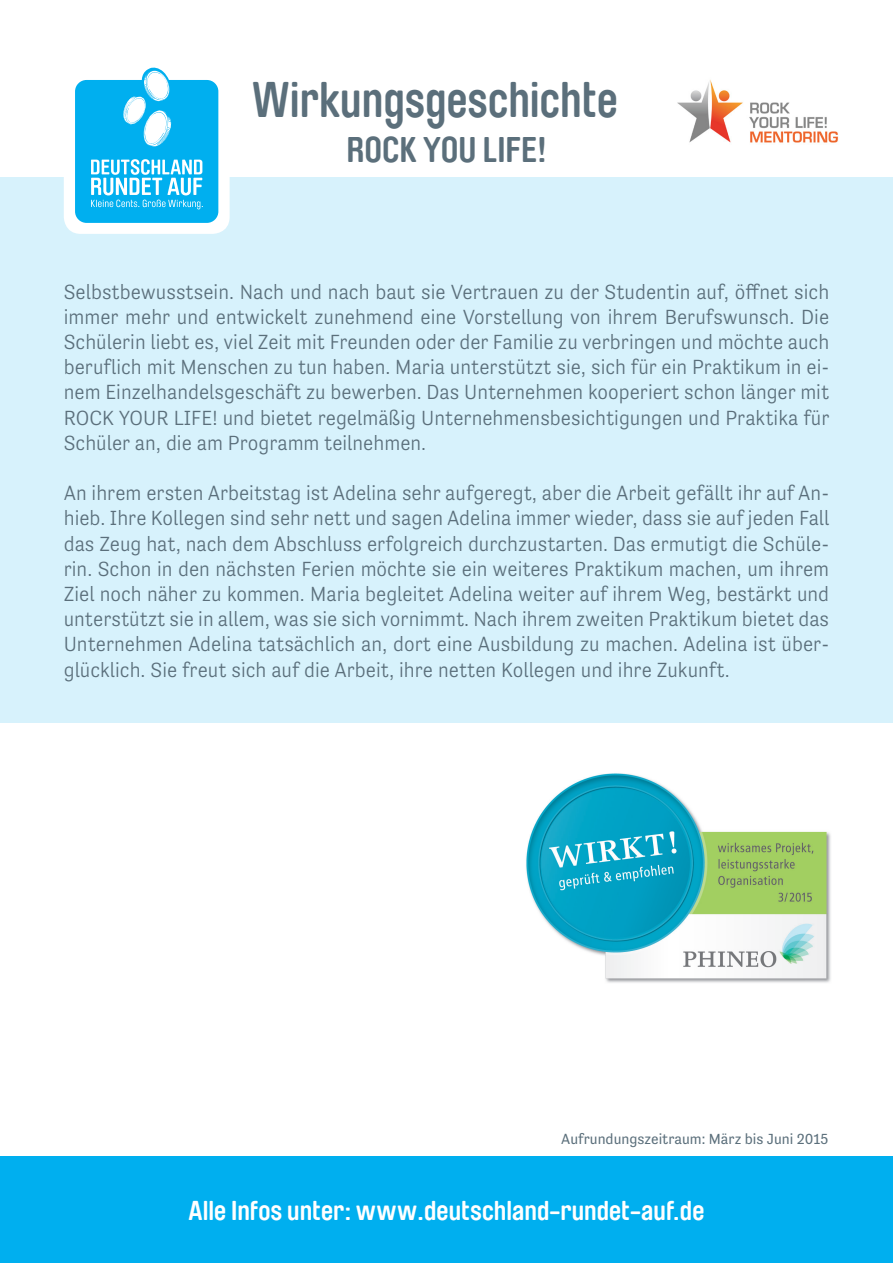
<style>
.page{position:relative;width:893px;height:1263px;background:#fff}
.page>*{position:absolute;margin:0;border:0;box-sizing:border-box;transform-origin:0 0}
.t1{font:700 49.5px "Brauer Neue";color:#5b6f7b;scale:.94 1}
.t2{font:700 35.25px "Brauer Neue";color:#5b6f7b}
.t3{font:700 27px "Brauer Neue";color:#fff}
.t4{font:300 21px/25.2px "Tenso";color:#5b6f7b;text-align:justify}
.t5{font:15px "Tenso";color:#5b6f7b}
</style>
<div class="page">
<div style="left:0;top:177px;width:893px;height:546px;background:#d7f2fc"></div>
<div style="left:0;top:1157px;width:893px;height:106px;background:#00afef"></div>
<div style="left:64px;top:68px;width:166px;height:166px;background:#fff;border-radius:17px"></div>
<svg style="left:75px;top:68px;width:143px;height:155px"></svg>
<img style="left:677px;top:79px;width:162px;height:64px">
<img style="left:526px;top:773px;width:305px;height:210px">
<p class="t1" style="left:252px;top:72px;width:390px">Wirkungsgeschichte</p>
<p class="t2" style="left:347px;top:130px;width:202px">ROCK YOU LIFE!</p>
<p class="t4" style="left:64px;top:279px;width:767px">Selbstbewusstsein. Nach und nach baut sie Vertrauen zu der Studentin auf, öffnet sich immer mehr und entwickelt zunehmend eine Vorstellung von ihrem Berufswunsch. Die Schülerin liebt es, viel Zeit mit Freunden oder der Familie zu verbringen und möchte auch beruflich mit Menschen zu tun haben. Maria unterstützt sie, sich für ein Praktikum in ei&shy;nem Einzelhandelsgeschäft zu bewerben. Das Unternehmen kooperiert schon länger mit ROCK YOUR LIFE! und bietet regelmäßig Unternehmensbesichtigungen und Praktika für Schüler an, die am Programm teilnehmen.</p>
<p class="t4" style="left:64px;top:480px;width:767px">An ihrem ersten Arbeitstag ist Adelina sehr aufgeregt, aber die Arbeit gefällt ihr auf An&shy;hieb. Ihre Kollegen sind sehr nett und sagen Adelina immer wieder, dass sie auf jeden Fall das Zeug hat, nach dem Abschluss erfolgreich durchzustarten. Das ermutigt die Schüle&shy;rin. Schon in den nächsten Ferien möchte sie ein weiteres Praktikum machen, um ihrem Ziel noch näher zu kommen. Maria begleitet Adelina weiter auf ihrem Weg, bestärkt und unterstützt sie in allem, was sie sich vornimmt. Nach ihrem zweiten Praktikum bietet das Unternehmen Adelina tatsächlich an, dort eine Ausbildung zu machen. Adelina ist über&shy;glücklich. Sie freut sich auf die Arbeit, ihre netten Kollegen und ihre Zukunft.</p>
<p class="t5" style="left:561px;top:1130px;width:268px">Aufrundungszeitraum: März bis Juni 2015</p>
<p class="t3" style="left:189px;top:1195px;width:517px">Alle Infos unter: www.deutschland-rundet-auf.de</p>
</div>
